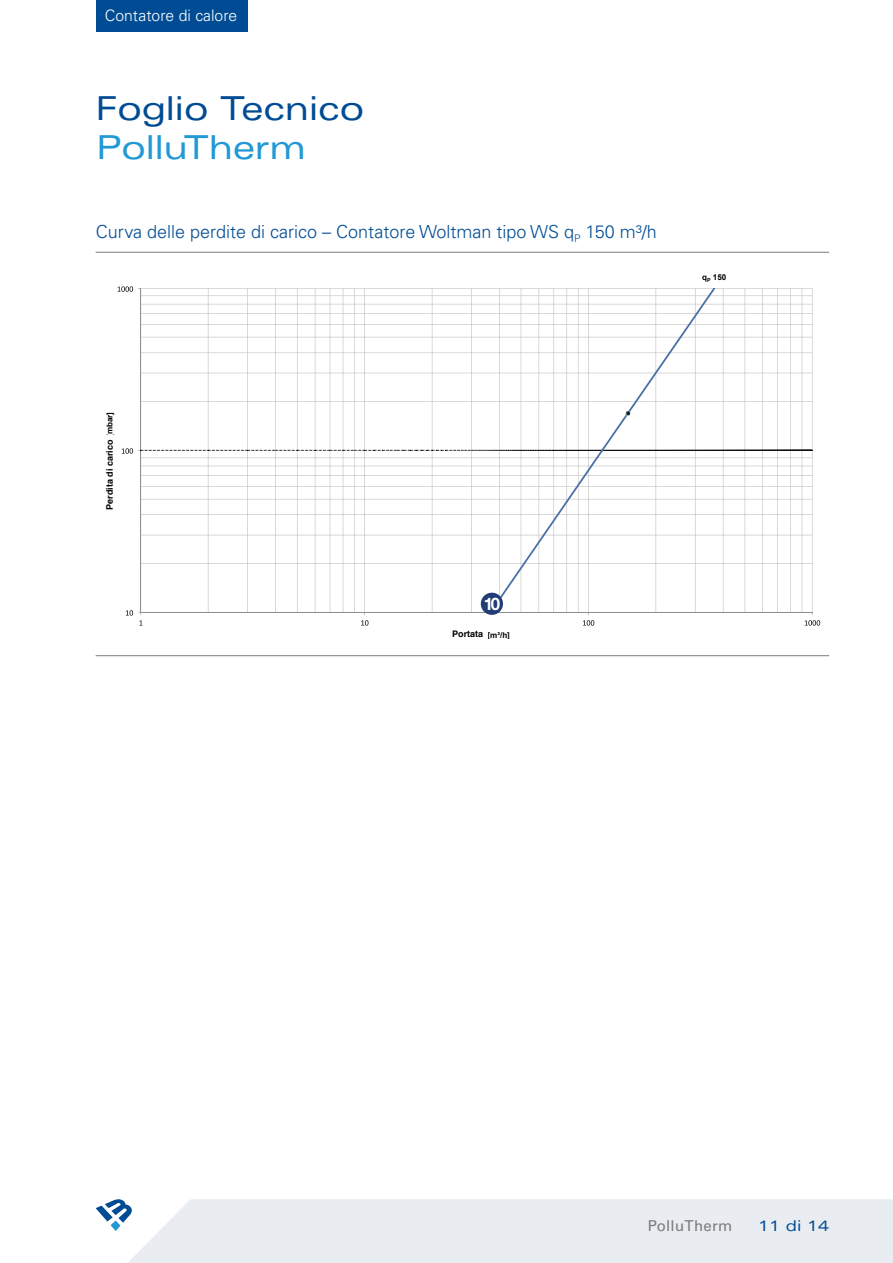
<style>
.page{position:relative;width:893px;height:1263px;background:#fff}
.page>*{position:absolute;margin:0;border:0;box-sizing:border-box;transform-origin:0 0}
.t1{font:expanded 33px "Univers LT";letter-spacing:-.01em;color:#004c94}
.t2{font:expanded 33px "Univers LT";letter-spacing:-.01em;color:#2298d5}
.t3{font:300 18px "Univers LT";color:#004c94}
.t4{font:700 17.25px "Helvetica Neue LT";color:#fff}
.t5{font:300 15.75px "Univers LT";color:#fff}
.t6{font:15px "Univers LT";letter-spacing:.02em;color:#7b7b7a}
.t7{font:expanded 15px "Univers LT";color:#004c94}
.t8{font:700 9px "Helvetica";color:#000}
.t9{font:700 8.1px "Arial";color:#000}
</style>
<div class="page">
<div style="left:128px;top:1199px;width:765px;height:64px;background:#e9edf1"></div>
<div style="left:96px;top:0;width:151px;height:32px;background:#004c94"></div>
<svg style="left:96px;top:1199px;width:36px;height:32px"></svg>
<hr style="left:96px;top:252px;width:733px;height:1px;background:#7b7b7a">
<hr style="left:96px;top:655px;width:733px;height:1px;background:#7b7b7a">
<img style="left:121px;top:320px;width:33px;height:306px">
<img style="left:771px;top:320px;width:50px;height:306px">
<hr style="left:141px;top:563px;width:671px;height:1px;background:#c1c1c2">
<hr style="left:141px;top:535px;width:671px;height:1px;background:#c1c1c2">
<hr style="left:141px;top:514px;width:671px;height:1px;background:#c1c1c2">
<hr style="left:141px;top:499px;width:671px;height:1px;background:#c1c1c2">
<hr style="left:141px;top:486px;width:671px;height:1px;background:#c1c1c2">
<hr style="left:141px;top:475px;width:671px;height:1px;background:#c1c1c2">
<hr style="left:141px;top:466px;width:671px;height:1px;background:#c1c1c2">
<hr style="left:141px;top:401px;width:671px;height:1px;background:#c1c1c2">
<hr style="left:141px;top:373px;width:671px;height:1px;background:#c1c1c2">
<hr style="left:141px;top:352px;width:671px;height:1px;background:#c1c1c2">
<hr style="left:141px;top:337px;width:671px;height:1px;background:#c1c1c2">
<hr style="left:141px;top:324px;width:671px;height:1px;background:#c1c1c2">
<hr style="left:141px;top:313px;width:671px;height:1px;background:#c1c1c2">
<hr style="left:141px;top:304px;width:671px;height:1px;background:#c1c1c2">
<hr style="left:141px;top:295px;width:671px;height:1px;background:#c1c1c2">
<hr style="left:141px;top:288px;width:671px;height:1px;background:#c1c1c2">
<hr style="left:208px;top:288px;width:1px;height:324px;background:#c1c1c2">
<hr style="left:247px;top:288px;width:1px;height:324px;background:#c1c1c2">
<hr style="left:275px;top:288px;width:1px;height:324px;background:#c1c1c2">
<hr style="left:297px;top:288px;width:1px;height:324px;background:#c1c1c2">
<hr style="left:315px;top:288px;width:1px;height:324px;background:#c1c1c2">
<hr style="left:330px;top:288px;width:1px;height:324px;background:#c1c1c2">
<hr style="left:343px;top:288px;width:1px;height:324px;background:#c1c1c2">
<hr style="left:354px;top:288px;width:1px;height:324px;background:#c1c1c2">
<hr style="left:364px;top:288px;width:1px;height:324px;background:#c1c1c2">
<hr style="left:432px;top:288px;width:1px;height:324px;background:#c1c1c2">
<hr style="left:471px;top:288px;width:1px;height:324px;background:#c1c1c2">
<hr style="left:723px;top:288px;width:1px;height:324px;background:#c1c1c2">
<hr style="left:745px;top:288px;width:1px;height:324px;background:#c1c1c2">
<hr style="left:762px;top:288px;width:1px;height:324px;background:#c1c1c2">
<hr style="left:777px;top:288px;width:1px;height:324px;background:#c1c1c2">
<hr style="left:790px;top:288px;width:1px;height:324px;background:#c1c1c2">
<hr style="left:802px;top:288px;width:1px;height:324px;background:#c1c1c2">
<hr style="left:812px;top:288px;width:1px;height:324px;background:#c1c1c2">
<hr style="left:141px;top:288px;width:1px;height:324px;background:#8e8f8e">
<svg style="left:489px;top:288px;width:226px;height:322px"></svg>
<svg style="left:625px;top:411px;width:5px;height:5px"></svg>
<svg style="left:122px;top:448px;width:691px;height:10px"></svg>
<svg style="left:118px;top:286px;width:23px;height:6px"></svg>
<svg style="left:126px;top:610px;width:694px;height:15px"></svg>
<div style="left:481px;top:593px;width:22px;height:22px;background:#223c77;border-radius:50%"></div>
<p class="t5" style="left:105px;top:6px;width:134px">Contatore di calore</p>
<h1 class="t1" style="left:96px;top:88px;width:270px">Foglio Tecnico</h1>
<h1 class="t2" style="left:96px;top:128px;width:212px">PolluTherm</h1>
<p class="t3" style="left:96px;top:220px;width:562px">Curva delle perdite di carico – Contatore Woltman tipo WS q<sub>P</sub> 150 m³/h</p>
<p class="t9" style="left:702px;top:272px;width:26px">q<sub>P</sub> 150</p>
<p class="t9" style="left:104px;top:489px;width:78px;rotate:-90deg">Druckverlust [mbar]</p>
<p class="t8" style="left:102px;top:510px;width:72px;rotate:-90deg">Perdita di carico</p>
<p class="t4" style="left:484px;top:593px;width:18px">10</p>
<p class="t8" style="left:452px;top:627px;width:33px">Portata</p>
<p class="t9" style="left:443px;top:630px;width:68px">Durchfluss [m³/h]</p>
<p class="t6" style="left:648px;top:1217px;width:86px">PolluTherm</p>
<p class="t7" style="left:758px;top:1217px;width:73px">11 di 14</p>
</div>
